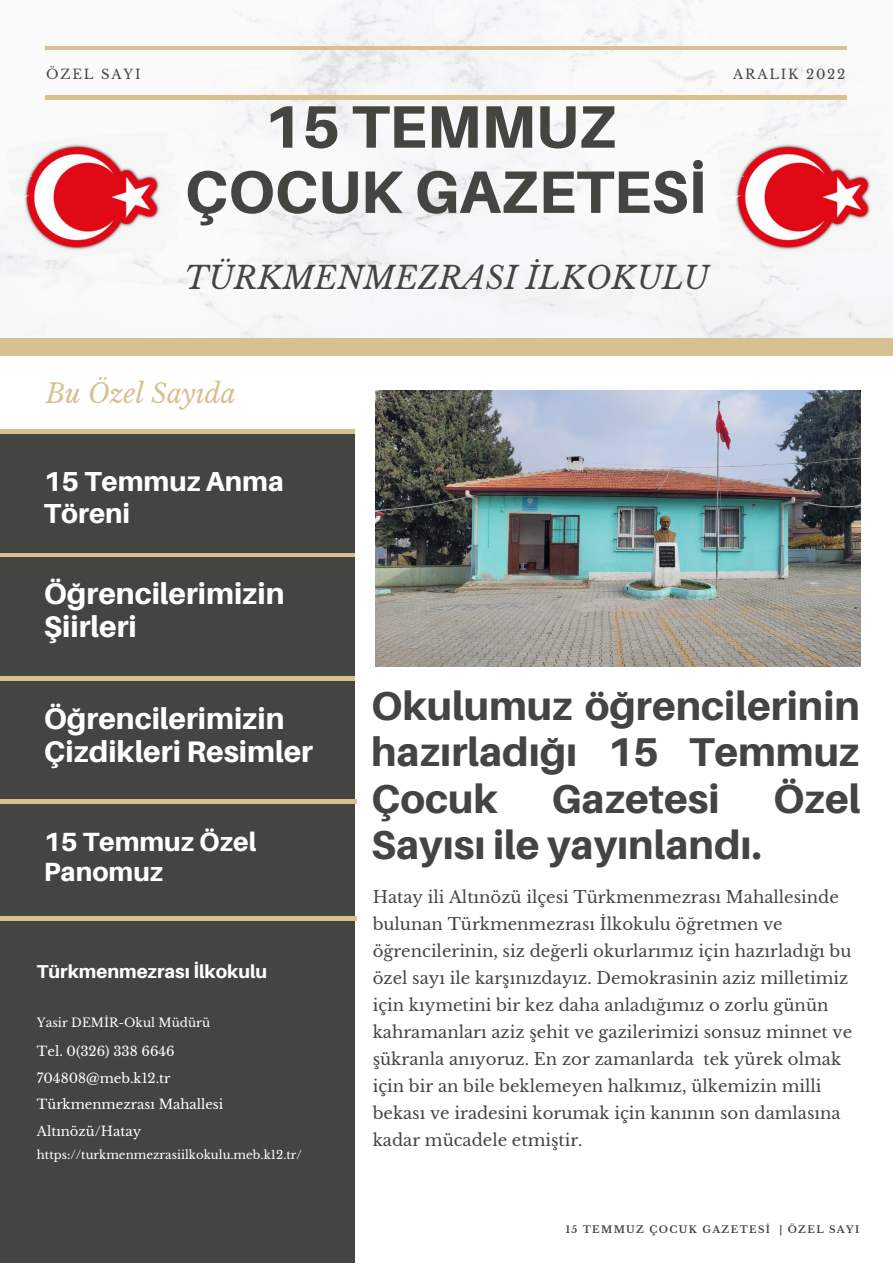
<style>
.page{position:relative;width:893px;height:1264px;background:#fff}
.page>*{position:absolute;margin:0;border:0;box-sizing:border-box;transform-origin:0 0}
.t1{font:800 60px/65.2px "Aileron";color:#444440;text-align:center}
.t2{font:800 40.35px/46px "Aileron";color:#444440;text-align:justify}
.t3{font:italic 30.9px "Libre Baskerville";color:#444440}
.t4{font:800 29.7px/33.8px "Aileron";color:#fff}
.t5{font:800 27.45px/31.5px "Aileron";color:#fff}
.t6{font:800 26.4px/30.3px "Aileron";color:#fff}
.t7{font:italic 26.4px "Libre Baskerville";color:#d7c190}
.t8{font:800 18.6px "Aileron";color:#fff}
.t9{font:16.5px/27px "Libre Baskerville";color:#444440}
.t10{font:13.2px/26.4px "Libre Baskerville";color:#fff}
.t11{font:13.2px "Libre Baskerville";letter-spacing:.14em;color:#444440}
.t12{font:12.15px "Libre Baskerville";color:#fff}
.t13{font:11.7px "Libre Baskerville";color:#fff}
.t14{font:700 9.75px "Libre Baskerville";letter-spacing:.14em;color:#444440}
</style>
<div class="page">
<div style="left:0;top:429px;width:354px;height:833px;background:#444440"></div>
<hr style="left:0;top:676px;width:355px;height:4px;background:#d7c190">
<hr style="left:0;top:799px;width:357px;height:4px;background:#d7c190">
<hr style="left:0;top:916px;width:357px;height:4px;background:#d7c190">
<hr style="left:0;top:430px;width:355px;height:3px;background:#d7c190">
<img style="left:0;top:0;width:892px;height:338px">
<hr style="left:45px;top:96px;width:801px;height:3px;background:#d7c190">
<hr style="left:45px;top:47px;width:801px;height:3px;background:#d7c190">
<div style="left:0;top:338px;width:892px;height:17px;background:#d7c190"></div>
<img style="left:375px;top:390px;width:485px;height:276px">
<img style="left:155px;top:139px;width:25px;height:56px">
<img style="left:866px;top:139px;width:25px;height:56px">
<hr style="left:0;top:553px;width:355px;height:4px;background:#d7c190">
<p class="t11" style="left:46px;top:67px;width:96px">ÖZEL SAYI</p>
<p class="t11" style="left:733px;top:67px;width:114px">ARALIK 2022</p>
<h1 class="t1" style="left:185px;top:93px;width:523px">15 TEMMUZ<br>ÇOCUK GAZETESİ</h1>
<h3 class="t3" style="left:185px;top:259px;width:525px">TÜRKMENMEZRASI İLKOKULU</h3>
<h3 class="t7" style="left:46px;top:377px;width:191px">Bu Özel Sayıda</h3>
<h3 class="t5" style="left:44px;top:465px;width:241px">15 Temmuz Anma<br>Töreni</h3>
<h3 class="t4" style="left:44px;top:576px;width:242px">Öğrencilerimizin<br>Şiirleri</h3>
<h3 class="t4" style="left:44px;top:700px;width:271px">Öğrencilerimizin<br>Çizdikleri Resimler</h3>
<h3 class="t6" style="left:44px;top:826px;width:214px">15 Temmuz Özel<br>Panomuz</h3>
<p class="t8" style="left:37px;top:959px;width:232px">Türkmenmezrası İlkokulu</p>
<p class="t12" style="left:37px;top:1015px;width:175px">Yasir DEMİR-Okul Müdürü</p>
<p class="t10" style="left:37px;top:1038px;width:188px">Tel. 0(326) 338 6646<br>704808@meb.k12.tr<br>Türkmenmezrası Mahallesi<br>Altınözü/Hatay</p>
<p class="t13" style="left:37px;top:1147px;width:266px">https://turkmenmezrasiilkokulu.meb.k12.tr/</p>
<h2 class="t2" style="left:371px;top:682px;width:490px">Okulumuz öğrencilerinin hazırladığı 15 Temmuz Çocuk</h2>
<h2 class="t2" style="left:551px;top:774px;width:169px">Gazetesi</h2>
<h2 class="t2" style="left:773px;top:774px;width:89px">Özel</h2>
<h2 class="t2" style="left:371px;top:820px;width:392px">Sayısı ile yayınlandı.</h2>
<p class="t9" style="left:372px;top:883px;width:481px">Hatay ili Altınözü ilçesi Türkmenmezrası Mahallesinde bulunan Türkmenmezrası İlkokulu öğretmen ve öğrencilerinin, siz değerli okurlarımız için hazırladığı bu özel sayı ile karşınızdayız. Demokrasinin aziz milletimiz için kıymetini bir kez daha anladığımız o zorlu günün kahramanları aziz şehit ve gazilerimizi sonsuz minnet ve şükranla anıyoruz. En zor zamanlarda tek yürek olmak için bir an bile beklemeyen halkımız, ülkemizin milli bekası ve iradesini korumak için kanının son damlasına kadar mücadele etmiştir.</p>
<p class="t14" style="left:566px;top:1223px;width:295px">15 TEMMUZ ÇOCUK GAZETESİ | ÖZEL SAYI</p>
</div>
